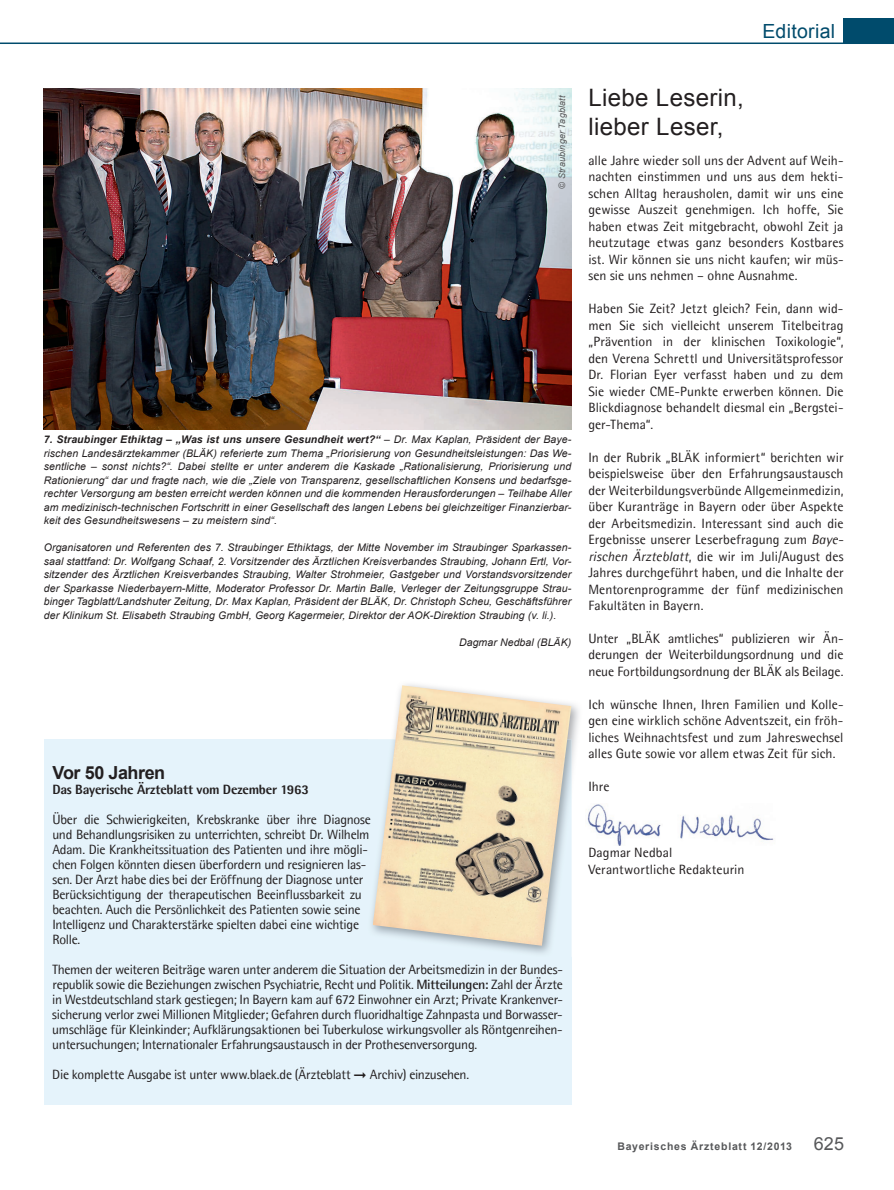
<style>
.page{position:relative;width:894px;height:1190px;background:#fff}
.page>*{position:absolute;margin:0;border:0;box-sizing:border-box;transform-origin:0 0}
.t1{font:24px/28.5px "Arial";letter-spacing:.015em;color:#231f20}
.t2{font:19.5px "Arial";letter-spacing:.015em;color:#004b6c}
.t3{font:700 18px "Arial";letter-spacing:-.025em;color:#231f20}
.t4{font:13.5px/16.5px "Agfa Rotis Semisans";letter-spacing:-.015em;color:#231f20;text-align:justify}
.t5{font:13.5px/16.5px "Agfa Rotis Semisans";letter-spacing:.005em;color:#231f20}
.t6{font:800 13.5px "Agfa Rotis Semisans";letter-spacing:-.015em;color:#231f20}
.t7{font:italic 10.5px/13.5px "Arial";letter-spacing:.01em;color:#231f20;text-align:justify}
.t8{font:700 10.5px "Arial";letter-spacing:.07em;color:#57585a}
.t9{font:italic 9px "Arial";letter-spacing:.02em;color:#57585a}
.s1{font-weight:700}
.s2{color:#1b1c20}
.s3{font-style:italic}
.s4{font-weight:400;font-size:18px}
</style>
<div class="page">
<hr style="left:0;top:43px;width:893px;height:1px;background:#004b6c">
<div style="left:842px;top:18px;width:51px;height:26px;background:#004b6c"></div>
<img style="left:587px;top:804px;width:187px;height:41px">
<div style="left:44px;top:739px;width:527px;height:366px;background:#e5f3fb"></div>
<img style="left:406px;top:684px;width:173px;height:273px">
<img style="left:371px;top:911px;width:200px;height:46px">
<img style="left:373px;top:685px;width:198px;height:261px">
<img style="left:44px;top:89px;width:527px;height:340px">
<h2 class="t2" style="left:762px;top:18px;width:74px">Editorial</h2>
<p class="t9" style="left:556px;top:189px;width:95px;rotate:-90deg">© Straubinger Tagblatt</p>
<p class="t7" style="left:44px;top:433px;width:529px"><span class="s1">7. Straubinger Ethiktag – „Was ist uns unsere Gesundheit wert?“</span> – Dr. Max Kaplan, Präsident der Baye&shy;rischen Landesärztekammer (BLÄK) referierte zum Thema „Priorisierung von Gesundheitsleistungen: Das We&shy;sentliche – sonst nichts?“. Dabei stellte er unter anderem die Kaskade „Rationalisierung, Priorisierung und Rationierung“ dar und fragte nach, wie die „Ziele von Transparenz, gesellschaftlichen Konsens und bedarfsge&shy;rechter Versorgung am besten erreicht werden können und die kommenden Herausforderungen – Teilhabe Aller am medizinisch-technischen Fortschritt in einer Gesellschaft des langen Lebens bei gleichzeitiger Finanzierbar&shy;keit des Gesundheitswesens – zu meistern sind“.</p>
<p class="t7" style="left:44px;top:541px;width:529px">Organisatoren und Referenten des 7. Straubinger Ethiktags, der Mitte November im Straubinger Sparkassen&shy;saal stattfand: Dr. Wolfgang Schaaf, 2. Vorsitzender des Ärztlichen Kreisverbandes Straubing, Johann Ertl, Vor&shy;sitzender des Ärztlichen Kreisverbandes Straubing, Walter Strohmeier, Gastgeber und Vorstandsvorsitzender der Sparkasse Niederbayern-Mitte, Moderator Professor Dr. Martin Balle, Verleger der Zeitungsgruppe Strau&shy;binger Tagblatt/Landshuter Zeitung, Dr. Max Kaplan, Präsident der BLÄK, Dr. Christoph Scheu, Geschäftsführer der Klinikum St. Elisabeth Straubing GmbH, Georg Kagermeier, Direktor der AOK-Direktion Straubing (v. li.).</p>
<p class="t7" style="left:459px;top:635px;width:114px">Dagmar Nedbal (BLÄK)</p>
<h3 class="t3" style="left:52px;top:760px;width:114px">Vor 50 Jahren</h3>
<p class="t6" style="left:52px;top:781px;width:258px">Das Bayerische Ärzteblatt vom Dezember 1963</p>
<p class="t4" style="left:52px;top:812px;width:320px;line-height:15px;text-align:left">Über die Schwierigkeiten, Krebskranke über ihre Diagnos<span class="s2">e </span>und Behandlungsrisiken zu unterrichten, schreibt Dr. Wilhel<span class="s2">m </span>Adam. Die Krankheitssituation des Patienten und ihre mögli&shy;chen Folgen könnten diesen überfordern und resignieren las&shy;sen. Der Arzt habe dies bei der Eröffnung der Diagnose unter Berücksichtigung der therapeutischen Beeinflussbarkeit zu beachten. Auch die Persönlichkeit des Patienten sowie seine Intelligenz und Charakterstärke spielten dabei eine wichtige Rolle.</p>
<p class="t4" style="left:52px;top:962px;width:512px;line-height:15px">Themen der weiteren Beiträge waren unter anderem die Situation der Arbeitsmedizin in der Bundes&shy;republik sowie die Beziehungen zwischen Psychiatrie, Recht und Politik. <span class="s1">Mitteilungen:</span> Zahl der Ärzte in Westdeutschland stark gestiegen; In Bayern kam auf 672 Einwohner ein Arzt; Private Krankenver&shy;sicherung verlor zwei Millionen Mitglieder; Gefahren durch fluoridhaltige Zahnpasta und Borwasser&shy;umschläge für Kleinkinder; Aufklärungsaktionen bei Tuberkulose wirkungsvoller als Röntgenreihen&shy;untersuchungen; Internationaler Erfahrungsaustausch in der Prothesenversorgung.</p>
<p class="t4" style="left:52px;top:1066px;width:300px">Die komplette Ausgabe ist unter www.blaek.de (Ärzteblatt</p>
<p class="t4" style="left:370px;top:1066px;width:101px">Archiv) einzusehen.</p>
<h1 class="t1" style="left:588px;top:84px;width:157px">Liebe Leserin, lieber Leser,</h1>
<p class="t4" style="left:588px;top:152px;width:257px">alle Jahre wieder soll uns der Advent auf Weih&shy;nachten einstimmen und uns aus dem hekti&shy;schen Alltag herausholen, damit wir uns eine gewisse Auszeit genehmigen. Ich hoffe, Sie haben etwas Zeit mitgebracht, obwohl Zeit ja heutzutage etwas ganz besonders Kostbares ist. Wir können sie uns nicht kaufen; wir müs&shy;sen sie uns nehmen – ohne Ausnahme.</p>
<p class="t4" style="left:588px;top:300px;width:257px">Haben Sie Zeit? Jetzt gleich? Fein, dann wid&shy;men Sie sich vielleicht unserem Titelbeitrag „Prävention in der klinischen Toxikologie“, den Verena Schrettl und Universitätsprofessor Dr. Florian Eyer verfasst haben und zu dem Sie wieder CME-Punkte erwerben können. Die Blickdiagnose behandelt diesmal ein „Bergstei&shy;ger-Thema“.</p>
<p class="t4" style="left:588px;top:449px;width:257px">In der Rubrik „BLÄK informiert“ berichten wir beispielsweise über den Erfahrungsaustausch der Weiterbildungsverbünde Allgemeinmedizin, über Kuranträge in Bayern oder über Aspekte der Arbeitsmedizin. Interessant sind auch die Ergebnisse unserer Leserbefragung zum <span class="s3">Baye&shy;rischen Ärzteblatt</span>, die wir im Juli/August des Jahres durchgeführt haben, und die Inhalte der Mentorenprogramme der fünf medizinischen Fakultäten in Bayern.</p>
<p class="t4" style="left:588px;top:630px;width:256px">Unter „BLÄK amtliches“ publizieren wir Än&shy;derungen der Weiterbildungsordnung und die neue Fortbildungsordnung der BLÄK als Beilage.</p>
<p class="t4" style="left:588px;top:696px;width:256px">Ich wünsche Ihnen, Ihren Familien und Kolle&shy;gen eine wirklich schöne Adventszeit, ein fröh&shy;liches Weihnachtsfest und zum Jahreswechsel alles Gute sowie vor allem etwas Zeit für sich.</p>
<p class="t4" style="left:588px;top:779px;width:23px">Ihre</p>
<p class="t5" style="left:588px;top:845px;width:157px">Dagmar Nedbal<br>Verantwortliche Redakteurin</p>
<p class="t8" style="left:617px;top:1139px;width:228px">Bayerisches Ärzteblatt 12/2013 <span class="s4">625</span></p>
</div>
